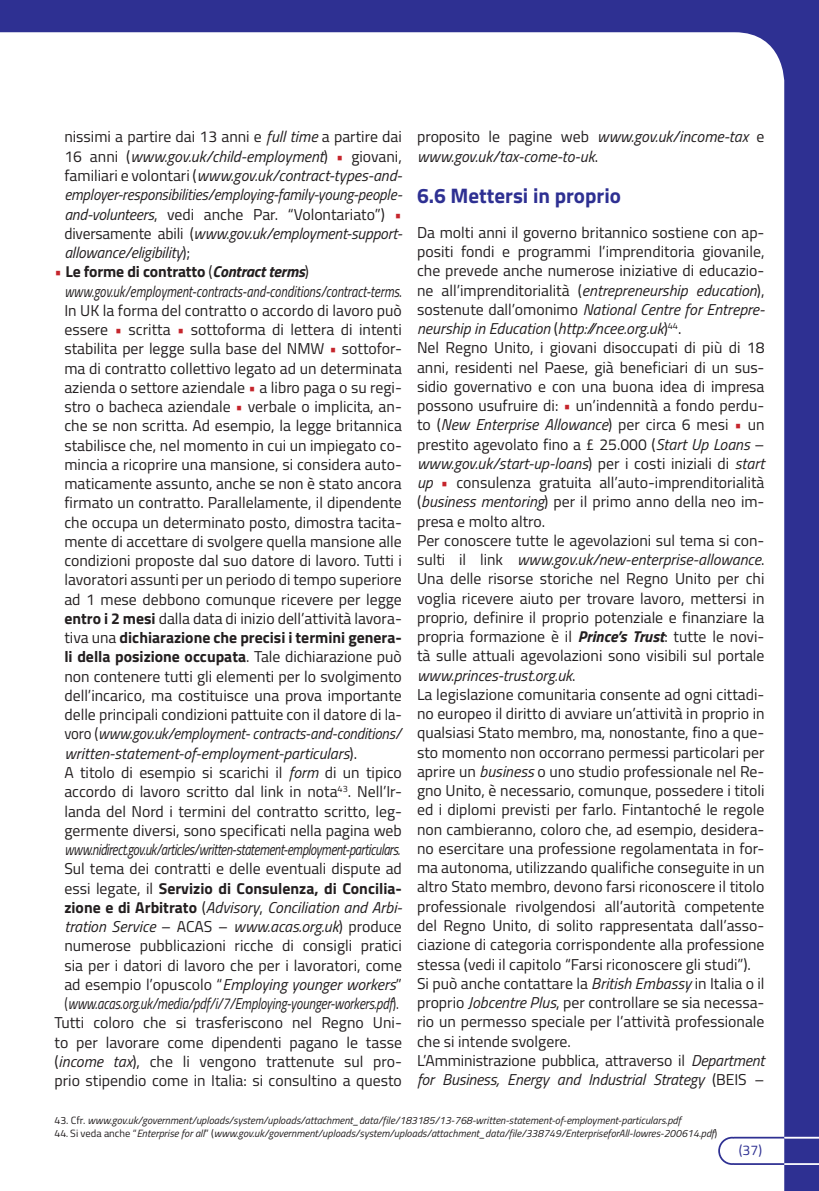
<style>
.page{position:relative;width:819px;height:1191px;background:#2e3092}
.page>*{position:absolute;margin:0;border:0;box-sizing:border-box;transform-origin:0 0}
.t1{font:700 21px "Titillium";color:#2e3092}
.List_Paragraph{font:15.75px/19.2px "Titillium";color:#231f20;text-align:justify}
.List_Paragraph-2{font:15.75px/19.2px "Titillium";color:#231f20;text-align:justify;scale:.8 1}
.List_Paragraph-3{font:italic 15.75px/19.2px "Titillium";letter-spacing:-.01em;color:#231f20;text-align:justify}
.List_Paragraph-4{font:italic 15.75px "Titillium";letter-spacing:-.03em;color:#231f20;scale:.8 1}
.List_Paragraph-5{font:700 15.75px "Titillium";letter-spacing:-.01em;color:#231f20}
.t2{font:14px "Titillium";color:#2e3092}
.t3{font:italic 10.5px "Titillium";color:#231f20}
.s1{font-style:italic}
.s2{color:#c5252c}
.s3{font-style:normal}
.s4{font-style:normal;color:#c5252c}
.s5{font-weight:400;color:#c5252c}
.s6{font-weight:400}
.s7{font-weight:700}
.s8{font-weight:700;font-style:italic}
</style>
<div class="page">
<div style="left:0;top:32px;width:784px;height:1159px;background:#fff"></div>
<svg style="left:717px;top:1135px;width:102px;height:30px"></svg>
<hr style="left:784px;top:1136px;width:35px;height:2px;background:#fff">
<hr style="left:784px;top:1163px;width:35px;height:2px;background:#fff">
<p class="List_Paragraph" style="left:64px;top:127px;width:339px">nissimi a partire dai 13 anni e <span class="s1">full time</span> a partire dai<br>16 anni (<span class="s1">www.gov.uk/child-employment</span>) <span class="s2">•</span> giovani,</p>
<p class="List_Paragraph-3" style="left:64px;top:165px;width:339px"><span class="s3">familiari e volontari (</span>www.gov.uk/contract-types-and&shy;employer-responsibilities/employing-family-young-people&shy;and-volunteers<span class="s3">, vedi anche Par. “Volontariato”)</span> <span class="s4">• </span><span class="s3">diversamente abili (</span>www.gov.uk/employment-support&shy;allowance/eligibility<span class="s3">);</span></p>
<p class="List_Paragraph-5" style="left:54px;top:260px;width:256px"><span class="s5">•</span> Le forme di contratto <span class="s6">(</span><span class="s1">Contract terms</span><span class="s6">)</span></p>
<p class="List_Paragraph-2" style="left:64px;top:281px;width:423px"><span class="s1">www.gov.uk/employment-contracts-and-conditions/contract-terms</span>.<br>In UK la forma del contratto o accordo di lavoro può essere <span class="s2">•</span> scritta <span class="s2">•</span> sottoforma di lettera di intenti stabilita per legge sulla base del NMW <span class="s2">•</span> sottofor&shy;ma di contratto collettivo legato ad un determinata azienda o settore aziendale <span class="s2">•</span> a libro paga o su regi&shy;stro o bacheca aziendale <span class="s2">•</span> verbale o implicita, an&shy;che se non scritta. Ad esempio, la legge britannica stabilisce che, nel momento in cui un impiegato co&shy;mincia a ricoprire una mansione, si considera auto&shy;maticamente assunto, anche se non è stato ancora firmato un contratto. Parallelamente, il dipendente che occupa un determinato posto, dimostra tacita&shy;mente di accettare di svolgere quella mansione alle condizioni proposte dal suo datore di lavoro. Tutti i lavoratori assunti per un periodo di tempo superiore ad 1 mese debbono comunque ricevere per legge <span class="s7">entro i 2 mesi</span> dalla data di inizio dell’attività lavora&shy;tiva una <span class="s7">dichiarazione che precisi i termini genera&shy;li della posizione occupata</span>. Tale dichiarazione può non contenere tutti gli elementi per lo svolgimento dell’incarico, ma costituisce una prova importante delle principali condizioni pattuite con il datore di la&shy;voro (<span class="s1">www.gov.uk/employment- contracts-and-conditions/</span></p>
<p class="List_Paragraph-3" style="left:64px;top:743px;width:294px">written-statement-of-employment-particulars<span class="s3">).</span></p>
<p class="List_Paragraph" style="left:64px;top:762px;width:339px">A titolo di esempio si scarichi il <span class="s1">form</span> di un tipico accordo di lavoro scritto dal link in nota<sup>43</sup>. Nell’Ir&shy;landa del Nord i termini del contratto scritto, leg&shy;germente diversi, sono specificati nella pagina web</p>
<p class="List_Paragraph-4" style="left:64px;top:838px;width:421px">www.nidirect.gov.uk/articles/written-statement-employment-particulars.</p>
<p class="List_Paragraph" style="left:64px;top:858px;width:339px">Sul tema dei contratti e delle eventuali dispute ad essi legate, il <span class="s7">Servizio di Consulenza, di Concilia&shy;zione e di Arbitrato</span> (<span class="s1">Advisory</span>, <span class="s1">Conciliation and Arbi&shy;tration Service</span> – ACAS – <span class="s1">www.acas.org.uk</span>) produce numerose pubblicazioni ricche di consigli pratici sia per i datori di lavoro che per i lavoratori, come ad esempio l’opuscolo “<span class="s1">Employing younger workers</span>” (<span class="s1">www.acas.org.uk/media/pdf/i/7/Employing-younger-workers.pdf</span>).</p>
<p class="List_Paragraph" style="left:54px;top:1012px;width:349px">Tutti coloro che si trasferiscono nel Regno Uni&shy;to per lavorare come dipendenti pagano le tasse (<span class="s1">income tax</span>), che li vengono trattenute sul pro&shy;prio stipendio come in Italia: si consultino a questo</p>
<p class="List_Paragraph" style="left:417px;top:127px;width:349px">proposito le pagine web <span class="s1">www.gov.uk/income-tax</span> e</p>
<p class="List_Paragraph-3" style="left:417px;top:146px;width:183px">www.gov.uk/tax-come-to-uk<span class="s3">.</span></p>
<p class="t1" style="left:417px;top:179px;width:205px">6.6 Mettersi in proprio</p>
<p class="List_Paragraph" style="left:417px;top:222px;width:349px">Da molti anni il governo britannico sostiene con ap&shy;positi fondi e programmi l’imprenditoria giovanile, che prevede anche numerose iniziative di educazio&shy;ne all’imprenditorialità (<span class="s1">entrepreneurship education</span>), sostenute dall’omonimo <span class="s1">National Centre for Entrepre&shy;neurship in Education</span> (<span class="s1">http://ncee.org.uk</span>)<sup>44</sup>.</p>
<p class="List_Paragraph" style="left:417px;top:337px;width:349px">Nel Regno Unito, i giovani disoccupati di più di 18 anni, residenti nel Paese, già beneficiari di un sus&shy;sidio governativo e con una buona idea di impresa possono usufruire di: <span class="s2">•</span> un’indennità a fondo perdu&shy;to (<span class="s1">New Enterprise Allowance</span>) per circa 6 mesi <span class="s2">•</span> un prestito agevolato fino a £ 25.000 (<span class="s1">Start Up Loans</span> –</p>
<p class="List_Paragraph" style="left:417px;top:453px;width:349px"><span class="s1">www.gov.uk/start-up-loans</span>) per i costi iniziali di <span class="s1">start up</span> <span class="s2">•</span> consulenza gratuita all’auto-imprenditorialità (<span class="s1">business mentoring</span>) per il primo anno della neo im&shy;presa e molto altro.</p>
<p class="List_Paragraph" style="left:417px;top:530px;width:349px">Per conoscere tutte le agevolazioni sul tema si con&shy;sulti il link <span class="s1">www.gov.uk/new-enterprise-allowance</span>.<br>Una delle risorse storiche nel Regno Unito per chi voglia ricevere aiuto per trovare lavoro, mettersi in proprio, definire il proprio potenziale e finanziare la propria formazione è il <span class="s8">Prince’s Trust</span>: tutte le novi&shy;tà sulle attuali agevolazioni sono visibili sul portale</p>
<p class="List_Paragraph-3" style="left:417px;top:664px;width:160px">www.princes-trust.org.uk<span class="s3">.</span></p>
<p class="List_Paragraph" style="left:417px;top:684px;width:349px">La legislazione comunitaria consente ad ogni cittadi&shy;no europeo il diritto di avviare un’attività in proprio in qualsiasi Stato membro, ma, nonostante, fino a que&shy;sto momento non occorrano permessi particolari per aprire un <span class="s1">business</span> o uno studio professionale nel Re&shy;gno Unito, è necessario, comunque, possedere i titoli ed i diplomi previsti per farlo. Fintantoché le regole non cambieranno, coloro che, ad esempio, desidera&shy;no esercitare una professione regolamentata in for&shy;ma autonoma, utilizzando qualifiche conseguite in un altro Stato membro, devono farsi riconoscere il titolo professionale rivolgendosi all’autorità competente del Regno Unito, di solito rappresentata dall’asso&shy;ciazione di categoria corrispondente alla professione stessa (vedi il capitolo “Farsi riconoscere gli studi”).</p>
<p class="List_Paragraph" style="left:417px;top:972px;width:349px">Si può anche contattare la <span class="s1">British Embassy</span> in Italia o il proprio <span class="s1">Jobcentre Plus</span>, per controllare se sia necessa&shy;rio un permesso speciale per l’attività professionale che si intende svolgere.</p>
<p class="List_Paragraph-3" style="left:417px;top:1049px;width:349px"><span class="s3">L’Amministrazione pubblica, attraverso il</span> Department for Business, Energy and Industrial Strategy <span class="s3">(BEIS –</span></p>
<p class="t3" style="left:54px;top:1113px;width:628px"><span class="s3">43. Cfr.</span> www.gov.uk/government/uploads/system/uploads/attachment_data/file/183185/13-768-written-statement-of-employment-particulars.pdf</p>
<p class="t3" style="left:54px;top:1125px;width:664px"><span class="s3">44</span>. <span class="s3">Si veda anche “</span>Enterprise for all<span class="s3">” (</span>www.gov.uk/government/uploads/system/uploads/attachment_data/file/338749/EnterpriseforAll-lowres-200614.pdf<span class="s3">)</span></p>
<p class="t2" style="left:739px;top:1139px;width:25px">(37)</p>
</div>
